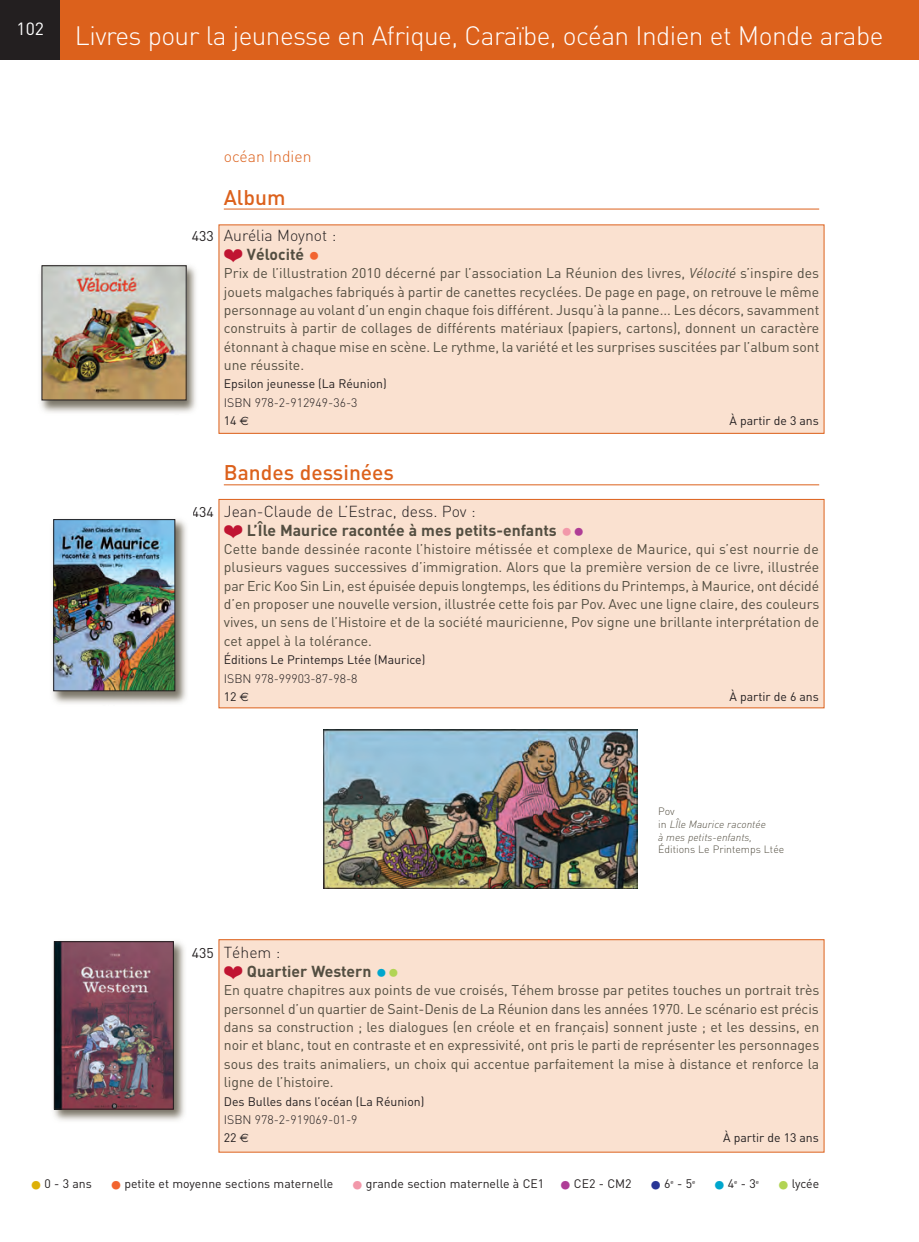
<style>
.page{position:relative;width:919px;height:1242px;background:#fff}
.page>*{position:absolute;margin:0;border:0;box-sizing:border-box;transform-origin:0 0}
.t1{font:300 26.25px "DIN";letter-spacing:-.02em;color:#fff}
.t2{font:500 21px "DIN";color:#dc611c}
.t3{font:17.5px "DIN";color:#fff}
.t4{font:700 15.75px "DIN";color:#534e41}
.t5{font:300 15.75px "DIN";color:#231f20}
.t6{font:300 15.75px "DIN";color:#dc611c}
.t7{font:14px/18.4px "DIN";color:#534e41;text-align:justify}
.t8{font:14px "DIN";color:#231f20}
.t9{font:12.25px/18.4px "DIN";color:#231f20}
.t10{font:italic 300 10.5px/12.6px "DIN";color:#534e41}
.s1{color:#c01432}
.s2{font-size:24.5px;color:#f2642f}
.s3{font-style:italic}
.s4{font-weight:300}
.s5{font-family:"Euro Sans";font-size:12.08px}
.s6{font-size:24.5px;color:#f298aa}
.s7{font-size:24.5px;color:#af3d96}
.s8{font-style:normal}
.s9{font-size:24.5px;color:#00a6cd}
.s10{font-size:24.5px;color:#b2d454}
.s11{font-size:26.25px;color:#ddb008}
.s12{font-size:26.25px;color:#f2642f}
.s13{font-size:26.25px;color:#f298aa}
.s14{font-size:26.25px;color:#af3d96}
.s15{font-size:26.25px;color:#293695}
.s16{font-size:26.25px;color:#00a6cd}
.s17{font-size:26.25px;color:#b2d454}
</style>
<div class="page">
<div style="left:219px;top:225px;width:605px;height:208px;background:#fae1d0"></div>
<div style="left:219px;top:499px;width:605px;height:208px;background:#fae1d0"></div>
<div style="left:219px;top:499px;width:605px;height:209px;border:1px solid #dc611c"></div>
<div style="left:219px;top:939px;width:605px;height:212px;background:#fae1d0"></div>
<div style="left:219px;top:939px;width:605px;height:213px;border:1px solid #dc611c"></div>
<hr style="left:918px;top:0;width:1px;height:60px;background:#dc611c">
<div style="left:0;top:0;width:918px;height:60px;background:#dc611c"></div>
<div style="left:0;top:0;width:60px;height:60px;background:#231f20"></div>
<hr style="left:224px;top:209px;width:595px;height:1px;background:#dc611c">
<hr style="left:224px;top:484px;width:595px;height:1px;background:#dc611c">
<img style="left:40px;top:265px;width:156px;height:148px">
<img style="left:44px;top:268px;width:140px;height:130px">
<img style="left:52px;top:519px;width:135px;height:185px">
<img style="left:56px;top:521px;width:117px;height:168px">
<div style="left:54px;top:519px;width:121px;height:172px;border:1px solid #231f20"></div>
<img style="left:53px;top:941px;width:132px;height:180px">
<img style="left:56px;top:943px;width:115px;height:164px">
<div style="left:54px;top:941px;width:119px;height:168px;border:1px solid #231f20"></div>
<img style="left:323px;top:729px;width:315px;height:159px">
<p class="t3" style="left:17px;top:19px;width:29px">102</p>
<p class="t1" style="left:75px;top:20px;width:810px">Livres pour la jeunesse en Afrique, Caraïbe, océan Indien et Monde arabe</p>
<p class="t8" style="left:192px;top:228px;width:23px">433</p>
<p class="t6" style="left:224px;top:147px;width:89px">océan Indien</p>
<p class="t2" style="left:224px;top:185px;width:63px">Album</p>
<p class="t5" style="left:224px;top:227px;width:114px">Aurélia Moynot :</p>
<p class="t4" style="left:224px;top:245px;width:98px"><span class="s1">▪</span> Vélocité <span class="s2">•</span></p>
<p class="t7" style="left:224px;top:264px;width:597px">Prix de l’illustration 2010 décerné par l’association La Réunion des livres, <span class="s3">Vélocité</span> s’inspire des jouets malgaches fabriqués à partir de canettes recyclées. De page en page, on retrouve le même personnage au volant d’un engin chaque fois différent. Jusqu’à la panne... Les décors, savamment construits à partir de collages de différents matériaux (papiers, cartons), donnent un caractère étonnant à chaque mise en scène. Le rythme, la variété et les surprises suscitées par l’album sont une réussite.</p>
<p class="t9" style="left:224px;top:375px;width:164px">Epsilon jeunesse (La Réunion)<br><span class="s4">ISBN 978-2-912949-36-3<br></span>14 <span class="s5">€</span></p>
<p class="t9" style="left:730px;top:412px;width:91px">À partir de 3 ans</p>
<p class="t8" style="left:192px;top:504px;width:23px">434</p>
<p class="t2" style="left:224px;top:461px;width:172px">Bandes dessinées</p>
<p class="t5" style="left:224px;top:502px;width:253px">Jean-Claude de L’Estrac, dess. Pov :</p>
<p class="t4" style="left:224px;top:521px;width:363px"><span class="s1">▪</span> L’Île Maurice racontée à mes petits-enfants <span class="s6">•</span><span class="s7">•</span></p>
<p class="t7" style="left:224px;top:540px;width:597px">Cette bande dessinée raconte l’histoire métissée et complexe de Maurice, qui s’est nourrie de plusieurs vagues successives d’immigration. Alors que la première version de ce livre, illustrée par Eric Koo Sin Lin, est épuisée depuis longtemps, les éditions du Printemps, à Maurice, ont décidé d’en proposer une nouvelle version, illustrée cette fois par Pov. Avec une ligne claire, des couleurs vives, un sens de l’Histoire et de la société mauricienne, Pov signe une brillante interprétation de cet appel à la tolérance.</p>
<p class="t9" style="left:224px;top:650px;width:203px">Éditions Le Printemps Ltée (Maurice)<br><span class="s4">ISBN 978-99903-87-98-8<br></span>12 <span class="s5">€</span></p>
<p class="t9" style="left:730px;top:687px;width:91px">À partir de 6 ans</p>
<p class="t10" style="left:658px;top:804px;width:128px"><span class="s8">Pov<br>in</span> LÎle Maurice racontée<br>à mes petits-enfants,<br><span class="s8">Éditions Le Printemps Ltée</span></p>
<p class="t8" style="left:192px;top:945px;width:23px">435</p>
<p class="t5" style="left:224px;top:943px;width:58px">Téhem :</p>
<p class="t4" style="left:224px;top:962px;width:177px"><span class="s1">▪</span> Quartier Western <span class="s9">•</span><span class="s10">•</span></p>
<p class="t7" style="left:224px;top:981px;width:597px">En quatre chapitres aux points de vue croisés, Téhem brosse par petites touches un portrait très personnel d’un quartier de Saint-Denis de La Réunion dans les années 1970. Le scénario est précis dans sa construction ; les dialogues (en créole et en français) sonnent juste ; et les dessins, en noir et blanc, tout en contraste et en expressivité, ont pris le parti de représenter les personnages sous des traits animaliers, un choix qui accentue parfaitement la mise à distance et renforce la ligne de l’histoire.</p>
<p class="t9" style="left:224px;top:1091px;width:202px">Des Bulles dans l’océan (La Réunion)<br><span class="s4">ISBN 978-2-919069-01-9<br></span>22 <span class="s5">€</span></p>
<p class="t9" style="left:723px;top:1128px;width:97px">À partir de 13 ans</p>
<p class="t9" style="left:29px;top:1174px;width:668px"><span class="s11">•</span>0 - 3 ans <span class="s12">•</span>petite et moyenne sections maternelle <span class="s13">•</span>grande section maternelle à CE1 <span class="s14">•</span>CE2 - CM2 <span class="s15">•</span>6<sup>e</sup> - 5<sup>e</sup></p>
<p class="t9" style="left:712px;top:1174px;width:48px"><span class="s16">•</span>4<sup>e</sup> - 3<sup>e</sup></p>
<p class="t9" style="left:776px;top:1174px;width:44px"><span class="s17">•</span>lycée</p>
</div>
